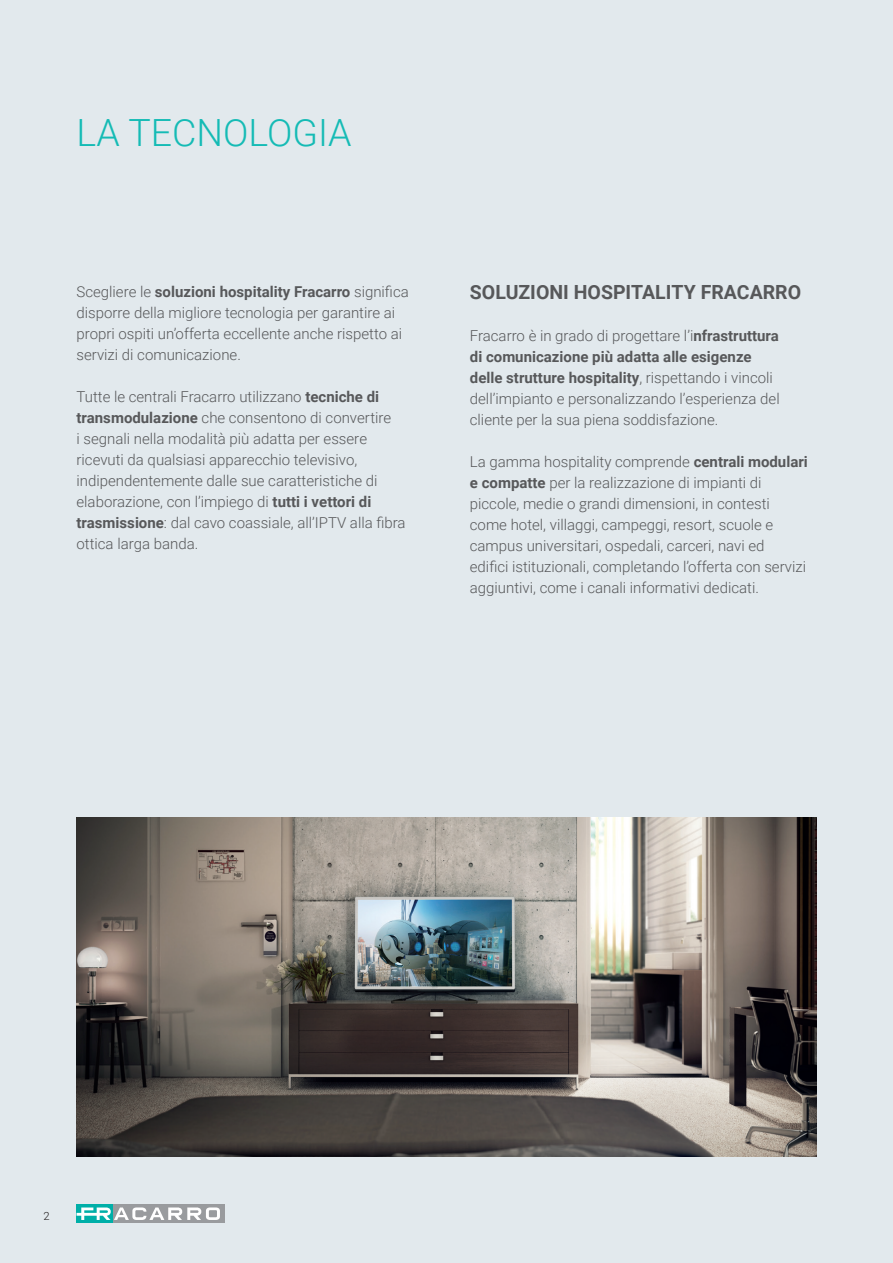
<style>
.page{position:relative;width:893px;height:1263px;background:#e2e9ed}
.page>*{position:absolute;margin:0;border:0;box-sizing:border-box;transform-origin:0 0}
.t1{font:300 37.5px "Roboto";color:#15bbb5}
.t2{font:700 19.5px "Roboto";color:#57585a}
.t3{font:300 15px/21px "Roboto";color:#57585a}
.t4{font:300 11.25px "Roboto";color:#231f20}
.s1{font-weight:700}
</style>
<div class="page">
<div style="left:110px;top:1204px;width:115px;height:19px;background:#999b9e"></div>
<div style="left:77px;top:1204px;width:36px;height:19px;background:#00afa8"></div>
<svg style="left:77px;top:1207px;width:143px;height:13px"></svg>
<img style="left:77px;top:818px;width:739px;height:339px">
<h1 class="t1" style="left:77px;top:106px;width:277px">LA TECNOLOGIA</h1>
<p class="t3" style="left:77px;top:281px;width:334px">Scegliere le <span class="s1">soluzioni hospitality Fracarro</span> significa disporre della migliore tecnologia per garantire ai propri ospiti un’offerta eccellente anche rispetto ai servizi di comunicazione.</p>
<p class="t3" style="left:77px;top:386px;width:331px">Tutte le centrali Fracarro utilizzano <span class="s1">tecniche di transmodulazione</span> che consentono di convertire<br>i segnali nella modalità più adatta per essere ricevuti da qualsiasi apparecchio televisivo, indipendentemente dalle sue caratteristiche di elaborazione, con l’impiego di <span class="s1">tutti i vettori di trasmissione</span>: dal cavo coassiale, all’IPTV alla fibra ottica larga banda.</p>
<h2 class="t2" style="left:470px;top:279px;width:333px">SOLUZIONI HOSPITALITY FRACARRO</h2>
<p class="t3" style="left:470px;top:325px;width:311px">Fracarro è in grado di progettare l’i<span class="s1">nfrastruttura di comunicazione più adatta alle esigenze delle strutture hospitality</span>, rispettando i vincoli dell’impianto e personalizzando l’esperienza del cliente per la sua piena soddisfazione.</p>
<p class="t3" style="left:470px;top:451px;width:339px">La gamma hospitality comprende <span class="s1">centrali modulari e compatte</span> per la realizzazione di impianti di piccole, medie o grandi dimensioni, in contesti come hotel, villaggi, campeggi, resort, scuole e campus universitari, ospedali, carceri, navi ed<br>edifici istituzionali, completando l’offerta con servizi aggiuntivi, come i canali informativi dedicati.</p>
<p class="t4" style="left:44px;top:1208px;width:8px">2</p>
</div>
